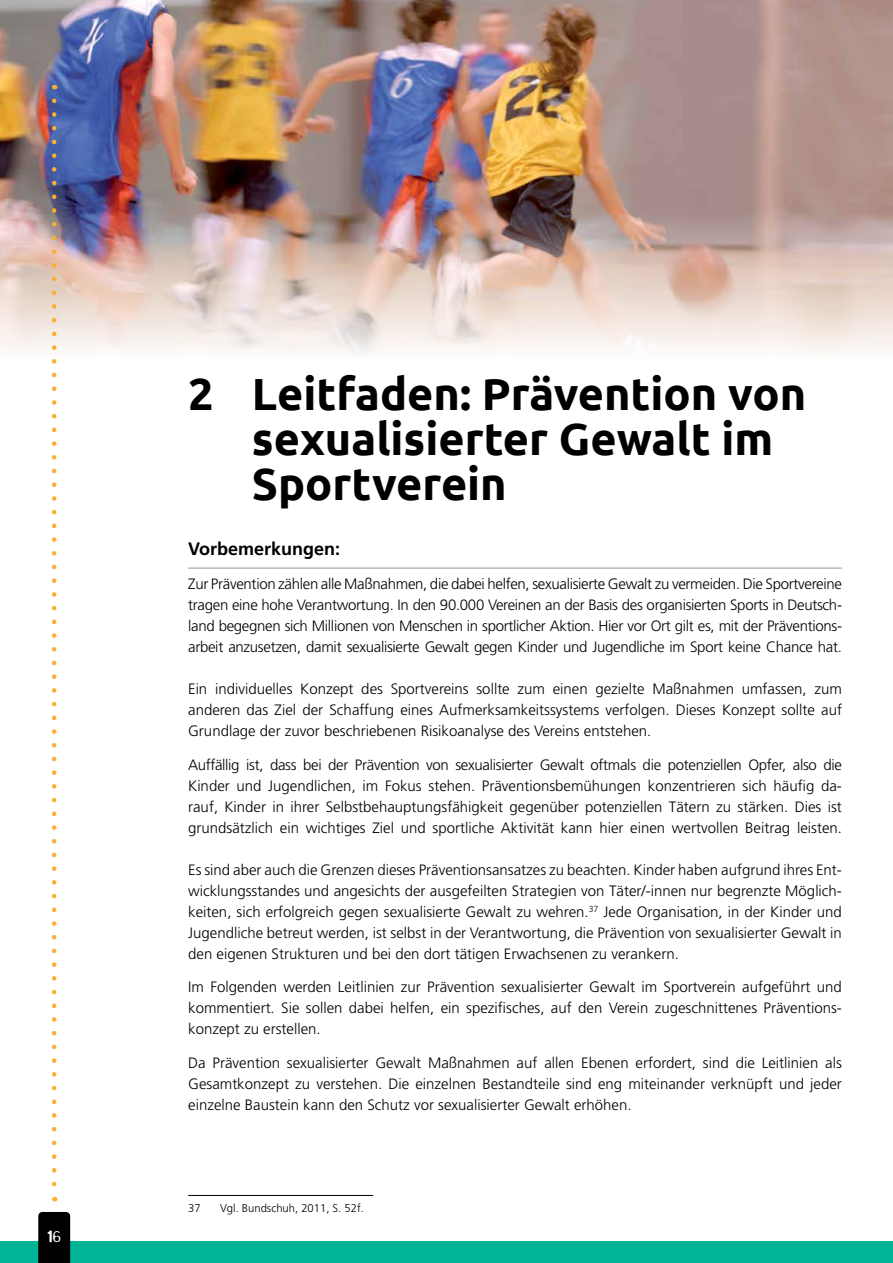
<style>
.page{position:relative;width:893px;height:1263px;background:#fff}
.page>*{position:absolute;margin:0;border:0;box-sizing:border-box;transform-origin:0 0}
.t1{font:700 45px/45px "Ubuntu";color:#000}
.t2{font:700 18px "Frutiger";color:#000}
.t3{font:300 18px "Blur";color:#fff}
.t4{font:300 15px/21px "Frutiger";color:#000;text-align:justify}
.t5{font:300 11.25px "Frutiger";color:#000}
</style>
<div class="page">
<div style="left:0;top:1242px;width:893px;height:21px;background:#00b495"></div>
<div style="left:38px;top:1212px;width:32px;height:51px;background:#000"></div>
<img style="left:0;top:0;width:893px;height:354px">
<hr style="left:188px;top:568px;width:654px;height:1px;background:#939598">
<hr style="left:188px;top:1195px;width:185px;height:1px;background:#000">
<svg style="left:52px;top:101px;width:4px;height:1100px"></svg>
<p class="t3" style="left:47px;top:1226px;width:15px">16</p>
<h1 class="t1" style="left:252px;top:371px;width:556px;text-indent:-64px">2 Leitfaden: Prävention von sexualisierter Gewalt im<br>Sportverein</h1>
<p class="t2" style="left:188px;top:538px;width:154px">Vorbemerkungen:</p>
<p class="t4" style="left:188px;top:573px;width:655px">Zur Prävention zählen alle Maßnahmen, die dabei helfen, sexualisierte Gewalt zu vermeiden. Die Sportvereine tragen eine hohe Verantwortung. In den 90.000 Vereinen an der Basis des organisierten Sports in Deutsch&shy;land begegnen sich Millionen von Menschen in sportlicher Aktion. Hier vor Ort gilt es, mit der Präventions&shy;arbeit anzusetzen, damit sexualisierte Gewalt gegen Kinder und Jugendliche im Sport keine Chance hat.</p>
<p class="t4" style="left:188px;top:678px;width:655px">Ein individuelles Konzept des Sportvereins sollte zum einen gezielte Maßnahmen umfassen, zum anderen das Ziel der Schaffung eines Aufmerksamkeitssystems verfolgen. Dieses Konzept sollte auf Grundlage der zuvor beschriebenen Risikoanalyse des Vereins entstehen.</p>
<p class="t4" style="left:188px;top:754px;width:655px">Auffällig ist, dass bei der Prävention von sexualisierter Gewalt oftmals die potenziellen Opfer, also die Kinder und Jugendlichen, im Fokus stehen. Präventionsbemühungen konzentrieren sich häufig da&shy;rauf, Kinder in ihrer Selbstbehauptungsfähigkeit gegenüber potenziellen Tätern zu stärken. Dies ist grundsätzlich ein wichtiges Ziel und sportliche Aktivität kann hier einen wertvollen Beitrag leisten.</p>
<p class="t4" style="left:188px;top:859px;width:655px">Es sind aber auch die Grenzen dieses Präventionsansatzes zu beachten. Kinder haben aufgrund ihres Ent&shy;wicklungsstandes und angesichts der ausgefeilten Strategien von Täter/-innen nur begrenzte Möglich&shy;keiten, sich erfolgreich gegen sexualisierte Gewalt zu wehren.<sup>37</sup> Jede Organisation, in der Kinder und Jugendliche betreut werden, ist selbst in der Verantwortung, die Prävention von sexualisierter Gewalt in den eigenen Strukturen und bei den dort tätigen Erwachsenen zu verankern.</p>
<p class="t4" style="left:188px;top:976px;width:655px">Im Folgenden werden Leitlinien zur Prävention sexualisierter Gewalt im Sportverein aufgeführt und kommentiert. Sie sollen dabei helfen, ein spezifisches, auf den Verein zugeschnittenes Präventions&shy;konzept zu erstellen.</p>
<p class="t4" style="left:188px;top:1052px;width:655px">Da Prävention sexualisierter Gewalt Maßnahmen auf allen Ebenen erfordert, sind die Leitlinien als Gesamtkonzept zu verstehen. Die einzelnen Bestandteile sind eng miteinander verknüpft und jeder einzelne Baustein kann den Schutz vor sexualisierter Gewalt erhöhen.</p>
<p class="t5" style="left:188px;top:1202px;width:14px">37</p>
<p class="t5" style="left:220px;top:1202px;width:145px">Vgl. Bundschuh, 2011, S. 52f.</p>
</div>
